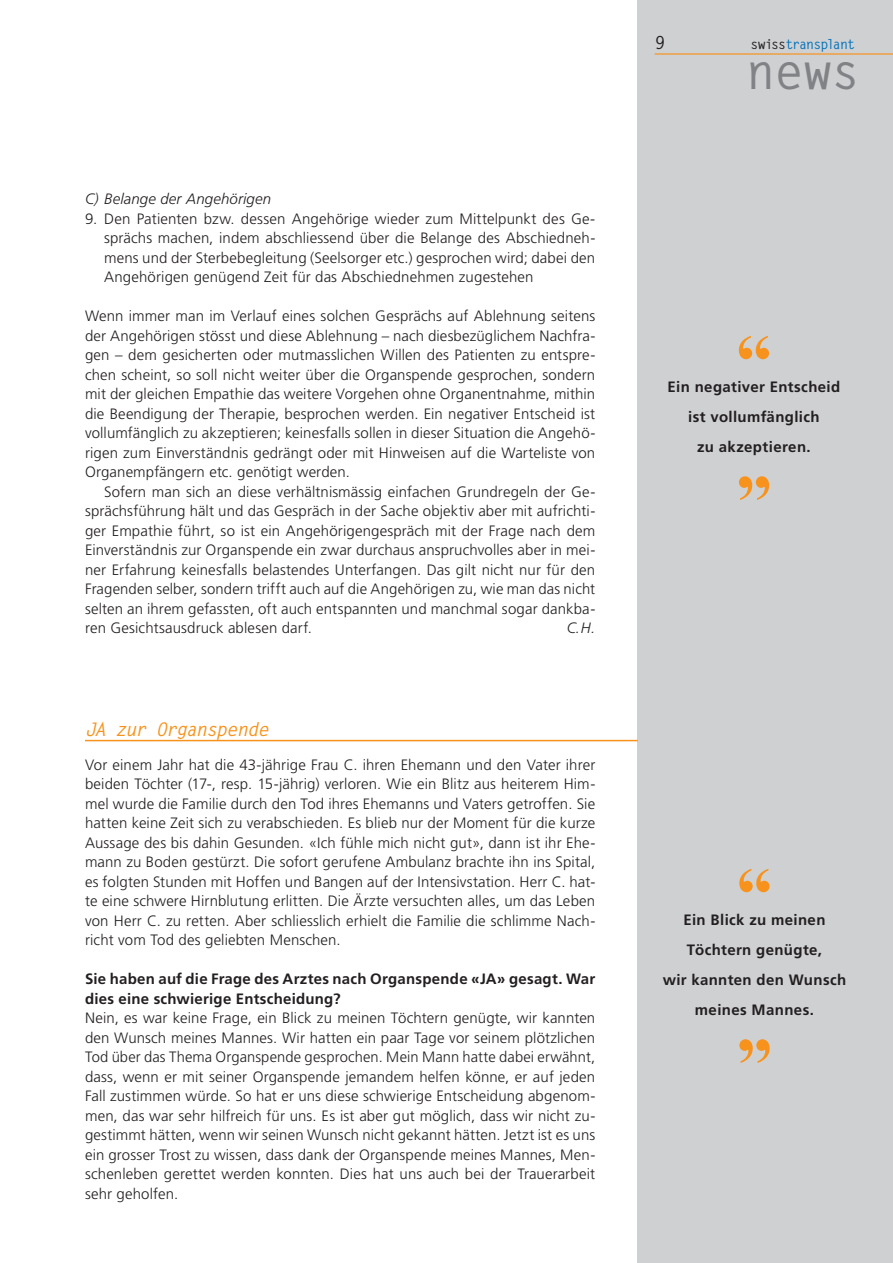
<style>
.page{position:relative;width:893px;height:1263px;background:#fff}
.page>*{position:absolute;margin:0;border:0;box-sizing:border-box;transform-origin:0 0}
.t1{font:700 72.75px "Times New Roman";color:#f7931d}
.t2{font:700 72px "Times New Roman";color:#f7931d}
.t3{font:700 49.5px "Letter Gothic Std";color:#808285}
.t4{font:italic 700 18.75px "Letter Gothic Std";letter-spacing:-.065em;color:#f7931d}
.t5{font:700 18px "Letter Gothic Std";color:#231f20}
.t6{font:300 15px/19.5px "Frutiger";letter-spacing:.01em;color:#231f20;text-align:justify}
.t7{font:700 15px/30px "Frutiger";letter-spacing:.02em;color:#231f20;text-align:center}
.t8{font:italic 300 15px "Frutiger";letter-spacing:.01em;color:#231f20}
.t9{font:700 13.5px "Letter Gothic Std";letter-spacing:-.08em;color:#0072bc}
.s1{color:#231f20}
</style>
<div class="page">
<div style="left:638px;top:0;width:255px;height:1263px;background:#cfd0d2"></div>
<hr style="left:655px;top:53px;width:238px;height:2px;background:#f7931d">
<hr style="left:85px;top:740px;width:553px;height:1px;background:#f7931d">
<p class="t8" style="left:85px;top:190px;width:188px">C) Belange der Angehörigen</p>
<p class="t6" style="left:104px;top:209px;width:493px;text-indent:-19px">9. Den Patienten bzw. dessen Angehörige wieder zum Mittelpunkt des Ge&shy;sprächs machen, indem abschliessend über die Belange des Abschiedneh&shy;mens und der Sterbebegleitung (Seelsorger etc.) gesprochen wird; dabei den Angehörigen genügend Zeit für das Abschiednehmen zugestehen</p>
<p class="t6" style="left:85px;top:306px;width:512px">Wenn immer man im Verlauf eines solchen Gesprächs auf Ablehnung seitens der Angehörigen stösst und diese Ablehnung – nach diesbezüglichem Nachfra&shy;gen – dem gesicherten oder mutmasslichen Willen des Patienten zu entspre&shy;chen scheint, so soll nicht weiter über die Organspende gesprochen, sondern mit der gleichen Empathie das weitere Vorgehen ohne Organentnahme, mithin die Beendigung der Therapie, besprochen werden. Ein negativer Entscheid ist vollumfänglich zu akzeptieren; keinesfalls sollen in dieser Situation die Angehö&shy;rigen zum Einverständnis gedrängt oder mit Hinweisen auf die Warteliste von Organempfängern etc. genötigt werden.</p>
<p class="t6" style="left:85px;top:482px;width:512px;text-indent:19px">Sofern man sich an diese verhältnismässig einfachen Grundregeln der Ge&shy;sprächsführung hält und das Gespräch in der Sache objektiv aber mit aufrichti&shy;ger Empathie führt, so ist ein Angehörigengespräch mit der Frage nach dem Einverständnis zur Organspende ein zwar durchaus anspruchvolles aber in mei&shy;ner Erfahrung keinesfalls belastendes Unterfangen. Das gilt nicht nur für den Fragenden selber, sondern trifft auch auf die Angehörigen zu, wie man das nicht selten an ihrem gefassten, oft auch entspannten und manchmal sogar dankba&shy;ren Gesichtsausdruck ablesen darf.</p>
<p class="t8" style="left:567px;top:619px;width:30px">C.H.</p>
<p class="t4" style="left:85px;top:717px;width:185px">JA zur Organspende</p>
<p class="t6" style="left:85px;top:755px;width:512px">Vor einem Jahr hat die 43-jährige Frau C. ihren Ehemann und den Vater ihrer beiden Töchter (17-, resp. 15-jährig) verloren. Wie ein Blitz aus heiterem Him&shy;mel wurde die Familie durch den Tod ihres Ehemanns und Vaters getroffen. Sie hatten keine Zeit sich zu verabschieden. Es blieb nur der Moment für die kurze Aussage des bis dahin Gesunden. «Ich fühle mich nicht gut», dann ist ihr Ehe&shy;mann zu Boden gestürzt. Die sofort gerufene Ambulanz brachte ihn ins Spital, es folgten Stunden mit Hoffen und Bangen auf der Intensivstation. Herr C. hat&shy;te eine schwere Hirnblutung erlitten. Die Ärzte versuchten alles, um das Leben von Herr C. zu retten. Aber schliesslich erhielt die Familie die schlimme Nach&shy;richt vom Tod des geliebten Menschen.</p>
<p class="t7" style="left:85px;top:969px;width:512px;line-height:19.5px;text-align:left">Sie haben auf die Frage des Arztes nach Organspende «JA» gesagt. War dies eine schwierige Entscheidung?</p>
<p class="t6" style="left:85px;top:1008px;width:512px">Nein, es war keine Frage, ein Blick zu meinen Töchtern genügte, wir kannten den Wunsch meines Mannes. Wir hatten ein paar Tage vor seinem plötzlichen Tod über das Thema Organspende gesprochen. Mein Mann hatte dabei erwähnt, dass, wenn er mit seiner Organspende jemandem helfen könne, er auf jeden Fall zustimmen würde. So hat er uns diese schwierige Entscheidung abgenom&shy;men, das war sehr hilfreich für uns. Es ist aber gut möglich, dass wir nicht zu&shy;gestimmt hätten, wenn wir seinen Wunsch nicht gekannt hätten. Jetzt ist es uns ein grosser Trost zu wissen, dass dank der Organspende meines Mannes, Men&shy;schenleben gerettet werden konnten. Dies hat uns auch bei der Trauerarbeit sehr geholfen.</p>
<p class="t5" style="left:655px;top:31px;width:12px">9</p>
<p class="t9" style="left:750px;top:36px;width:106px"><span class="s1">swiss</span>transplant</p>
<h3 class="t3" style="left:746px;top:41px;width:116px">news</h3>
<h2 class="t2" style="left:736px;top:311px;width:37px">“</h2>
<p class="t7" style="left:668px;top:372px;width:174px">Ein negativer Entscheid</p>
<p class="t7" style="left:688px;top:402px;width:133px">ist vollumfänglich zu akzeptieren.</p>
<h1 class="t1" style="left:736px;top:451px;width:37px">”</h1>
<h2 class="t2" style="left:736px;top:844px;width:37px">“</h2>
<p class="t7" style="left:683px;top:905px;width:144px">Ein Blick zu meinen</p>
<p class="t7" style="left:663px;top:935px;width:185px">Töchtern genügte,<br>wir kannten den Wunsch meines Mannes.</p>
<h1 class="t1" style="left:736px;top:1014px;width:37px">”</h1>
</div>
